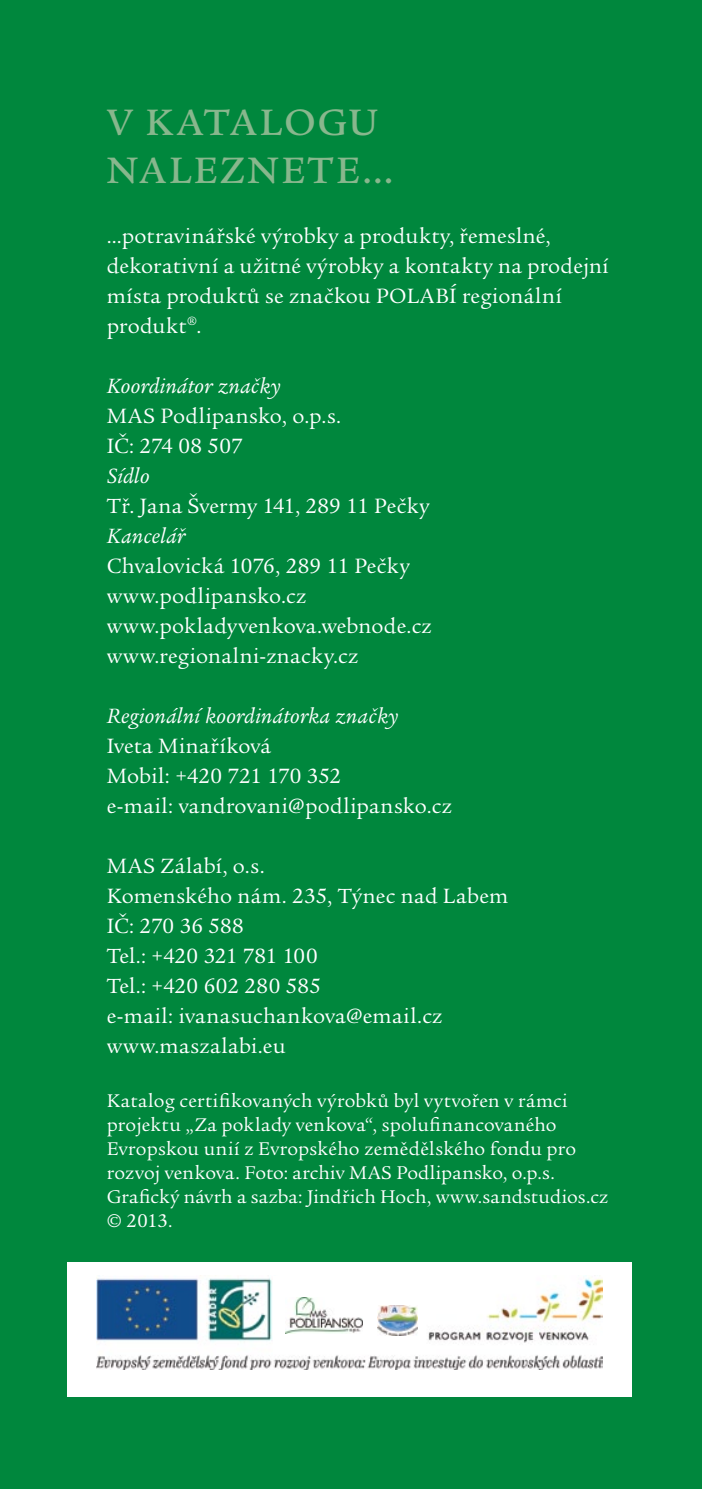
<style>
.page{position:relative;width:702px;height:1489px;background:#fff}
.page>*{position:absolute;margin:0;border:0;box-sizing:border-box;transform-origin:0 0}
.t1{font:500 40px/48px "Legacy Serif Itc TOT";letter-spacing:.21em;color:#88b78d}
.t2{font:22.5px/30px "Legacy Serif Itc TOT";letter-spacing:.01em;color:#fff}
.t3{font:italic 22.5px "Legacy Serif Itc TOT";letter-spacing:.015em;color:#fff}
.t4{font:20px/24px "Legacy Serif Itc TOT";letter-spacing:.01em;color:#fff}
</style>
<div class="page">
<div style="left:0;top:0;width:702px;height:1488px;background:#00873d"></div>
<div style="left:67px;top:1261px;width:564px;height:135px;background:#fff"></div>
<img style="left:96px;top:1275px;width:506px;height:94px">
<div style="left:273px;top:1276px;width:152px;height:78px;background:#fff"></div>
<img style="left:285px;top:1297px;width:78px;height:35px">
<img style="left:377px;top:1305px;width:40px;height:29px">
<h1 class="t1" style="left:107px;top:99px;width:288px">V KATALOGU<br>NALEZNETE...</h1>
<p class="t2" style="left:107px;top:221px;width:503px">...potravinářské výrobky a produkty, řemeslné, dekorativní a užitné výrobky a kontakty na prodejní místa produktů se značkou POLABÍ regionální produkt<sup>®</sup>.</p>
<p class="t3" style="left:107px;top:373px;width:176px">Koordinátor značky</p>
<p class="t2" style="left:107px;top:401px;width:236px">MAS Podlipansko, o.p.s.<br>IČ: 274 08 507</p>
<p class="t3" style="left:107px;top:463px;width:44px">Sídlo</p>
<p class="t2" style="left:107px;top:491px;width:324px">Tř. Jana Švermy 141, 289 11 Pečky</p>
<p class="t3" style="left:107px;top:523px;width:80px">Kancelář</p>
<p class="t2" style="left:107px;top:551px;width:326px">Chvalovická 1076, 289 11 Pečky www.podlipansko.cz www.pokladyvenkova.webnode.cz www.regionalni-znacky.cz</p>
<p class="t3" style="left:107px;top:703px;width:293px">Regionální koordinátorka značky</p>
<p class="t2" style="left:107px;top:731px;width:346px">Iveta Minaříková<br>Mobil: +420 721 170 352<br>e-mail: vandrovani@podlipansko.cz</p>
<p class="t2" style="left:107px;top:851px;width:403px">MAS Zálabí, o.s.<br>Komenského nám. 235, Týnec nad Labem<br>IČ: 270 36 588<br>Tel.: +420 321 781 100<br>Tel.: +420 602 280 585<br>e-mail: ivanasuchankova@email.cz www.maszalabi.eu</p>
<p class="t4" style="left:107px;top:1089px;width:503px">Katalog certifikovaných výrobků byl vytvořen v rámci projektu „Za poklady venkova“, spolufinancovaného Evropskou unií z Evropského zemědělského fondu pro rozvoj venkova. Foto: archiv MAS Podlipansko, o.p.s.<br>Grafický návrh a sazba: Jindřich Hoch, www.sandstudios.cz © 2013.</p>
</div>
